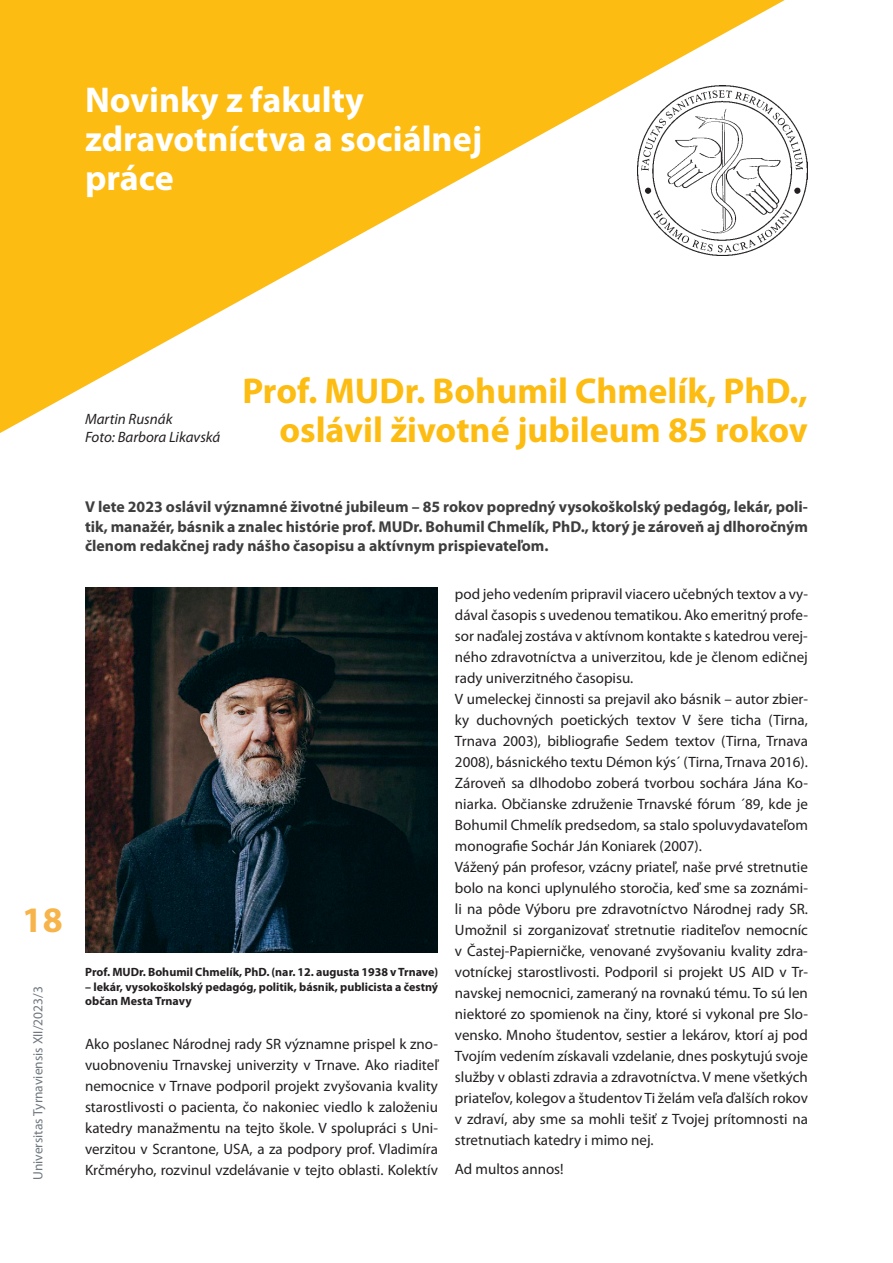
<style>
.page{position:relative;width:893px;height:1263px;background:#fff}
.page>*{position:absolute;margin:0;border:0;box-sizing:border-box;transform-origin:0 0}
.t1{font:700 36px/39px "Myriad Pro";color:#fdbc12;text-align:right}
.t2{font:700 36px/39px "Myriad Pro";color:#fff}
.t3{font:700 36px "Myriad Pro";color:#f7b44a}
.t4{font:700 15.75px/19.5px "Myriad Pro";color:#3e3e3f;text-align:justify}
.t5{font:15px/21px "Myriad Pro";color:#231f20;text-align:justify}
.t6{font:italic 15px/18px "Myriad Pro";color:#231f20}
.t7{font:13.5px "Myriad Pro";color:#70777f}
.t8{font:700 12px/14.4px "Myriad Pro";color:#231f20}
</style>
<div class="page">
<svg style="left:0;top:0;width:785px;height:433px;fill:#fdbc12"></svg>
<img style="left:85px;top:587px;width:353px;height:365px">
<img style="left:638px;top:85px;width:170px;height:170px">
<h1 class="t2" style="left:85px;top:79px;width:399px">Novinky z fakulty zdravotníctva a sociálnej práce</h1>
<h1 class="t3" style="left:22px;top:896px;width:42px">18</h1>
<p class="t7" style="left:29px;top:1180px;width:195px;rotate:-90deg">Universitas Tyrnaviensis XII/2023/3</p>
<p class="t6" style="left:85px;top:409px;width:137px">Martin Rusnák<br>Foto: Barbora Likavská</p>
<h1 class="t1" style="left:242px;top:370px;width:567px">Prof. MUDr. Bohumil Chmelík, PhD., oslávil životné jubileum 85 rokov</h1>
<p class="t4" style="left:85px;top:496px;width:724px">V lete 2023 oslávil významné životné jubileum – 85 rokov popredný vysokoškolský pedagóg, lekár, poli&shy;tik, manažér, básnik a znalec histórie prof. MUDr. Bohumil Chmelík, PhD., ktorý je zároveň aj dlhoročným členom redakčnej rady nášho časopisu a aktívnym prispievateľom.</p>
<p class="t8" style="left:85px;top:965px;width:354px">Prof. MUDr. Bohumil Chmelík, PhD. (nar. 12. augusta 1938 v Trnave)</p>
<p class="t8" style="left:85px;top:979px;width:354px">– lekár, vysokoškolský pedagóg, politik, básnik, publicista a čestný občan Mesta Trnavy</p>
<p class="t5" style="left:85px;top:1033px;width:354px">Ako poslanec Národnej rady SR významne prispel k zno&shy;vuobnoveniu Trnavskej univerzity v Trnave. Ako riaditeľ nemocnice v Trnave podporil projekt zvyšovania kvality starostlivosti o pacienta, čo nakoniec viedlo k založeniu katedry manažmentu na tejto škole. V spolupráci s Uni&shy;verzitou v Scrantone, USA, a za podpory prof. Vladimíra Krčméryho, rozvinul vzdelávanie v tejto oblasti. Kolektív</p>
<p class="t5" style="left:455px;top:583px;width:354px;text-align:left">pod jeho vedením pripravil viacero učebných textov a vy&shy;dával časopis s uvedenou tematikou. Ako emeritný profe&shy;sor naďalej zostáva v aktívnom kontakte s katedrou verej&shy;ného zdravotníctva a univerzitou, kde je členom edičnej rady univerzitného časopisu.<br>V umeleckej činnosti sa prejavil ako básnik – autor zbier&shy;ky duchovných poetických textov V šere ticha (Tirna, Trnava 2003), bibliografie Sedem textov (Tirna, Trnava 2008), básnického textu Démon kýs´ (Tirna, Trnava 2016).<br>Zároveň sa dlhodobo zoberá tvorbou sochára Jána Ko&shy;niarka. Občianske združenie Trnavské fórum ´89, kde je Bohumil Chmelík predsedom, sa stalo spoluvydavateľom monografie Sochár Ján Koniarek (2007).<br>Vážený pán profesor, vzácny priateľ, naše prvé stretnutie bolo na konci uplynulého storočia, keď sme sa zoznámi&shy;li na pôde Výboru pre zdravotníctvo Národnej rady SR.<br>Umožnil si zorganizovať stretnutie riaditeľov nemocníc v Častej-Papierničke, venované zvyšovaniu kvality zdra&shy;votníckej starostlivosti. Podporil si projekt US AID v Tr&shy;navskej nemocnici, zameraný na rovnakú tému. To sú len niektoré zo spomienok na činy, ktoré si vykonal pre Slo&shy;vensko. Mnoho študentov, sestier a lekárov, ktorí aj pod Tvojím vedením získavali vzdelanie, dnes poskytujú svoje služby v oblasti zdravia a zdravotníctva. V mene všetkých priateľov, kolegov a študentov Ti želám veľa ďalších rokov v zdraví, aby sme sa mohli tešiť z Tvojej prítomnosti na stretnutiach katedry i mimo nej.</p>
<p class="t5" style="left:455px;top:1158px;width:110px">Ad multos annos!</p>
</div>
